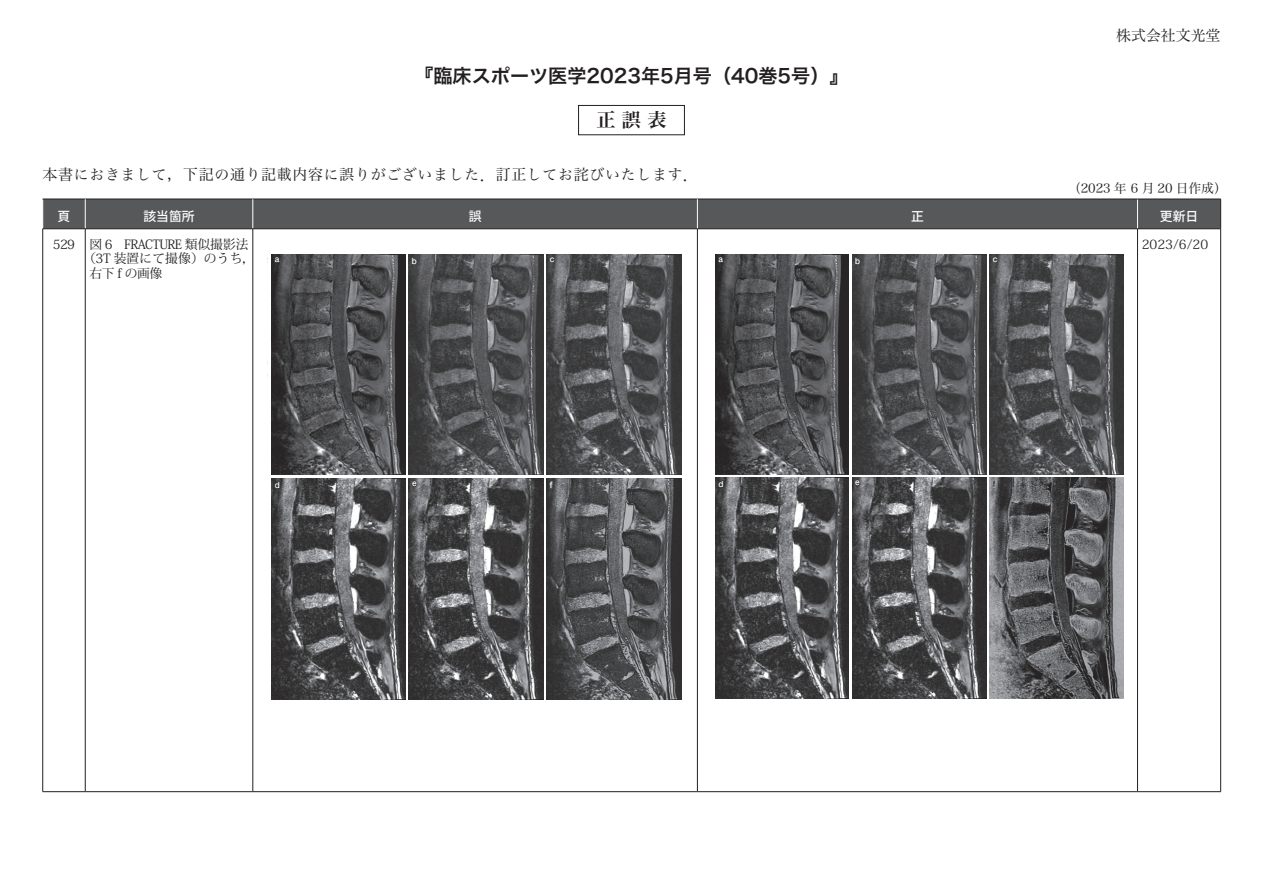
<style>
.page{position:relative;width:1263px;height:893px;background:#fff}
.page>*{position:absolute;margin:0;border:0;box-sizing:border-box;transform-origin:0 0}
.t1{font:19.2px "Hiragino Sans W6";color:#231f20}
.t2{font:19.2px "Hira Min Pro W6";color:#231f20}
.t3{font:14.85px "Hira Min Pro W3";letter-spacing:.05em;color:#231f20}
.t4{font:14.85px "Hira Min Pro W3";color:#231f20}
.t5{font:12.75px "Koz Min Pro";color:#231f20}
.t6{font:12.75px "Koz Min Pro";letter-spacing:-.05em;color:#231f20}
.t7{font:12.75px "Hira Min Pro W3";color:#231f20}
.t8{font:500 12.75px "Koz Go Pro";color:#fff}
.t9{font:8.55px "Tsuku Go Pro B";color:#231f20}
.t10{font:700 8.4px "Futo Go B101 Pro";color:#fff}
.t11{font:700 8.4px "Futo Go B101 Pro";color:#231f20}
.s1{font-family:"Gothic MB101 Pr 6 De";font-weight:700;color:#ed028c}
</style>
<div class="page">
<div style="left:43px;top:200px;width:1177px;height:29px;background:#57585a"></div>
<hr style="left:1137px;top:199px;width:1px;height:30px;background:#fff">
<hr style="left:43px;top:199px;width:42px;height:1px;background:#231f20">
<hr style="left:85px;top:199px;width:168px;height:1px;background:#231f20">
<hr style="left:253px;top:199px;width:444px;height:1px;background:#231f20">
<hr style="left:697px;top:199px;width:440px;height:1px;background:#231f20">
<hr style="left:1137px;top:199px;width:84px;height:1px;background:#231f20">
<hr style="left:1220px;top:199px;width:1px;height:30px;background:#231f20">
<hr style="left:85px;top:199px;width:1px;height:30px;background:#fff">
<hr style="left:253px;top:199px;width:1px;height:30px;background:#fff">
<hr style="left:697px;top:199px;width:1px;height:30px;background:#fff">
<hr style="left:43px;top:229px;width:42px;height:1px;background:#231f20">
<hr style="left:42px;top:229px;width:1px;height:562px;background:#231f20">
<hr style="left:85px;top:229px;width:168px;height:1px;background:#231f20">
<hr style="left:85px;top:229px;width:1px;height:562px;background:#231f20">
<hr style="left:253px;top:229px;width:444px;height:1px;background:#231f20">
<hr style="left:253px;top:229px;width:1px;height:562px;background:#231f20">
<hr style="left:697px;top:229px;width:440px;height:1px;background:#231f20">
<hr style="left:697px;top:229px;width:1px;height:562px;background:#231f20">
<hr style="left:1137px;top:229px;width:84px;height:1px;background:#231f20">
<hr style="left:1137px;top:229px;width:1px;height:562px;background:#231f20">
<hr style="left:1220px;top:229px;width:1px;height:562px;background:#231f20">
<hr style="left:43px;top:791px;width:42px;height:1px;background:#231f20">
<hr style="left:85px;top:791px;width:168px;height:1px;background:#231f20">
<hr style="left:253px;top:791px;width:444px;height:1px;background:#231f20">
<hr style="left:697px;top:791px;width:440px;height:1px;background:#231f20">
<hr style="left:1137px;top:791px;width:84px;height:1px;background:#231f20">
<div style="left:578px;top:105px;width:107px;height:30px;border:1px solid #231f20"></div>
<img style="left:715px;top:254px;width:134px;height:220px">
<img style="left:852px;top:254px;width:134px;height:220px">
<img style="left:989px;top:254px;width:134px;height:220px">
<img style="left:852px;top:477px;width:134px;height:221px">
<img style="left:715px;top:477px;width:134px;height:221px">
<img style="left:989px;top:477px;width:134px;height:221px">
<svg style="left:717px;top:479px;width:8px;height:10px"></svg>
<svg style="left:854px;top:479px;width:8px;height:8px"></svg>
<svg style="left:991px;top:479px;width:6px;height:10px"></svg>
<img style="left:272px;top:254px;width:134px;height:221px">
<img style="left:409px;top:254px;width:134px;height:221px">
<img style="left:547px;top:254px;width:134px;height:221px">
<img style="left:409px;top:478px;width:134px;height:222px">
<img style="left:272px;top:478px;width:134px;height:222px">
<img style="left:547px;top:478px;width:134px;height:222px">
<svg style="left:273px;top:480px;width:8px;height:10px"></svg>
<svg style="left:411px;top:479px;width:8px;height:9px"></svg>
<svg style="left:548px;top:480px;width:7px;height:10px"></svg>
<p class="t1" style="left:414px;top:58px;width:436px">『臨床スポーツ医学2023年5月号（40巻5号）』</p>
<p class="t2" style="left:596px;top:103px;width:72px">正 誤 表</p>
<p class="t3" style="left:43px;top:161px;width:657px">本書におきまして，下記の通り記載内容に誤りがございました．訂正してお詫びいたします．</p>
<p class="t4" style="left:1116px;top:22px;width:106px">株式会社文光堂</p>
<p class="t7" style="left:1068px;top:177px;width:160px">（2023 年 6 月 20 日作成）</p>
<p class="t8" style="left:58px;top:208px;width:14px">頁</p>
<p class="t8" style="left:143px;top:208px;width:53px">該当箇所</p>
<p class="t8" style="left:469px;top:208px;width:14px">誤</p>
<p class="t8" style="left:911px;top:208px;width:14px">正</p>
<p class="t8" style="left:1160px;top:208px;width:40px">更新日</p>
<p class="t6" style="left:53px;top:235px;width:197px">529 図 6　FRACTURE 類似撮影法</p>
<p class="t5" style="left:83px;top:250px;width:173px">（3T 装置にて撮像）のうち，</p>
<p class="t5" style="left:90px;top:265px;width:74px">右下 f の画像</p>
<p class="t5" style="left:1142px;top:235px;width:68px">2023/6/20</p>
<p class="t9" style="left:161px;top:251px;width:108px"><span class="s1">図 6</span> <sup>▶</sup> FRACTURE 類似撮</p>
<p class="t10" style="left:275px;top:253px;width:6px">a</p>
<p class="t10" style="left:412px;top:254px;width:6px">b</p>
<p class="t10" style="left:718px;top:252px;width:6px">a</p>
<p class="t10" style="left:855px;top:254px;width:6px">b</p>
<p class="t10" style="left:993px;top:252px;width:6px">c</p>
<p class="t10" style="left:550px;top:253px;width:6px">c</p>
<p class="t10" style="left:275px;top:478px;width:6px">d</p>
<p class="t10" style="left:412px;top:476px;width:6px">e</p>
<p class="t10" style="left:550px;top:478px;width:4px">f</p>
<p class="t10" style="left:718px;top:477px;width:6px">d</p>
<p class="t10" style="left:855px;top:476px;width:6px">e</p>
<p class="t11" style="left:993px;top:477px;width:4px">f</p>
</div>
